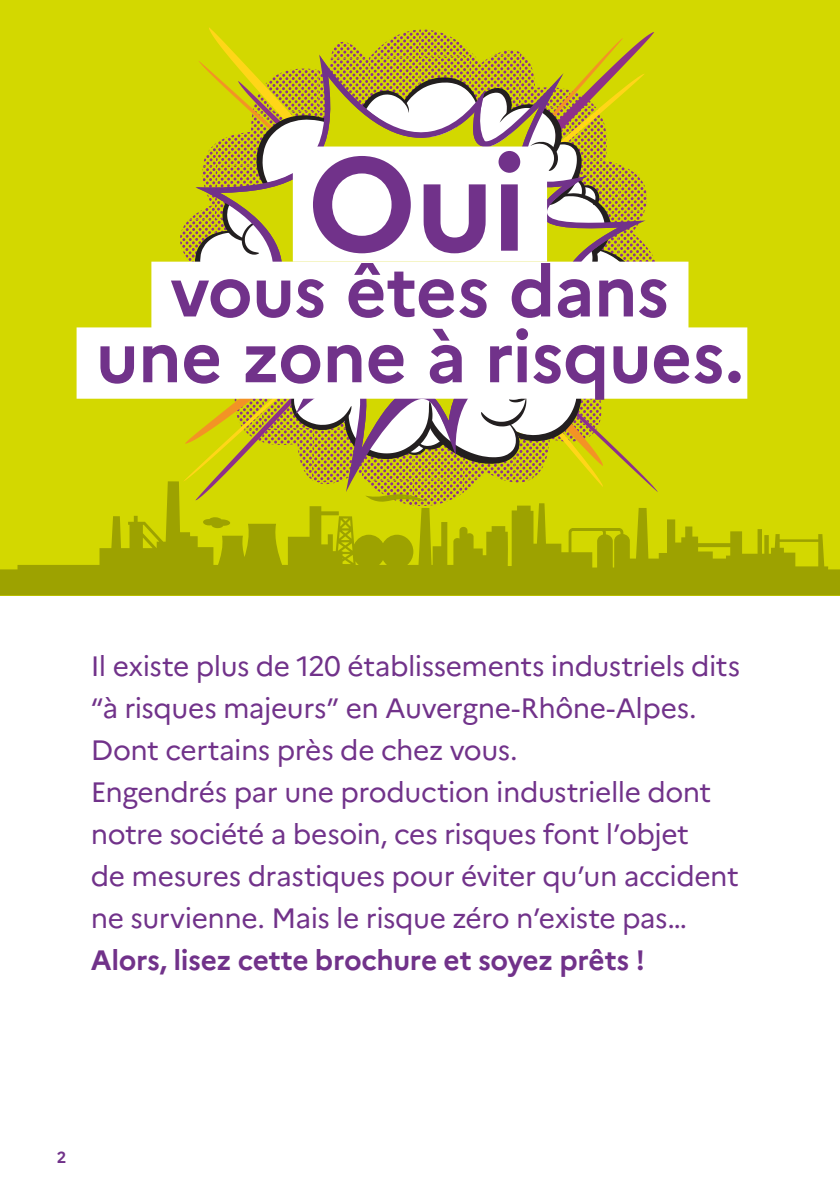
<style>
.page{position:relative;width:840px;height:1191px;background:#fff}
.page>*{position:absolute;margin:0;border:0;box-sizing:border-box;transform-origin:0 0}
.t1{font:700 131.6px "Marianne";color:#71328a}
.t2{font:700 71.2px/65.8px "Marianne";letter-spacing:-.01em;color:#71328a;text-align:center}
.t3{font:28px/42px "Marianne";letter-spacing:-.02em;color:#71328a}
.t4{font:700 16px "Marianne";color:#71328a}
.s1{font-weight:700}
</style>
<div class="page">
<div style="left:0;top:0;width:839px;height:595px;background:#d3d800"></div>
<svg style="left:420px;top:38px;width:202px;height:10px"></svg>
<svg style="left:209px;top:27px;width:211px;height:21px"></svg>
<svg style="left:195px;top:54px;width:450px;height:427px"></svg>
<svg style="left:0;top:481px;width:839px;height:114px"></svg>
<div style="left:293px;top:146px;width:253px;height:116px;background:#fff"></div>
<div style="left:151px;top:262px;width:537px;height:71px;background:#fff"></div>
<div style="left:77px;top:327px;width:669px;height:72px;background:#fff"></div>
<p class="t1" style="left:307px;top:123px;width:222px">Oui</p>
<p class="t2" style="left:96px;top:258px;width:649px">vous êtes dans<br>une zone à risques.</p>
<p class="t3" style="left:91px;top:645px;width:650px">Il existe plus de 120 établissements industriels dits “à risques majeurs” en Auvergne-Rhône-Alpes.<br>Dont certains près de chez vous.<br>Engendrés par une production industrielle dont notre société a besoin, ces risques font l’objet<br>de mesures drastiques pour éviter qu’un accident ne survienne. Mais le risque zéro n’existe pas… <span class="s1">Alors, lisez cette brochure et soyez prêts !</span></p>
<p class="t4" style="left:57px;top:1147px;width:11px">2</p>
</div>
